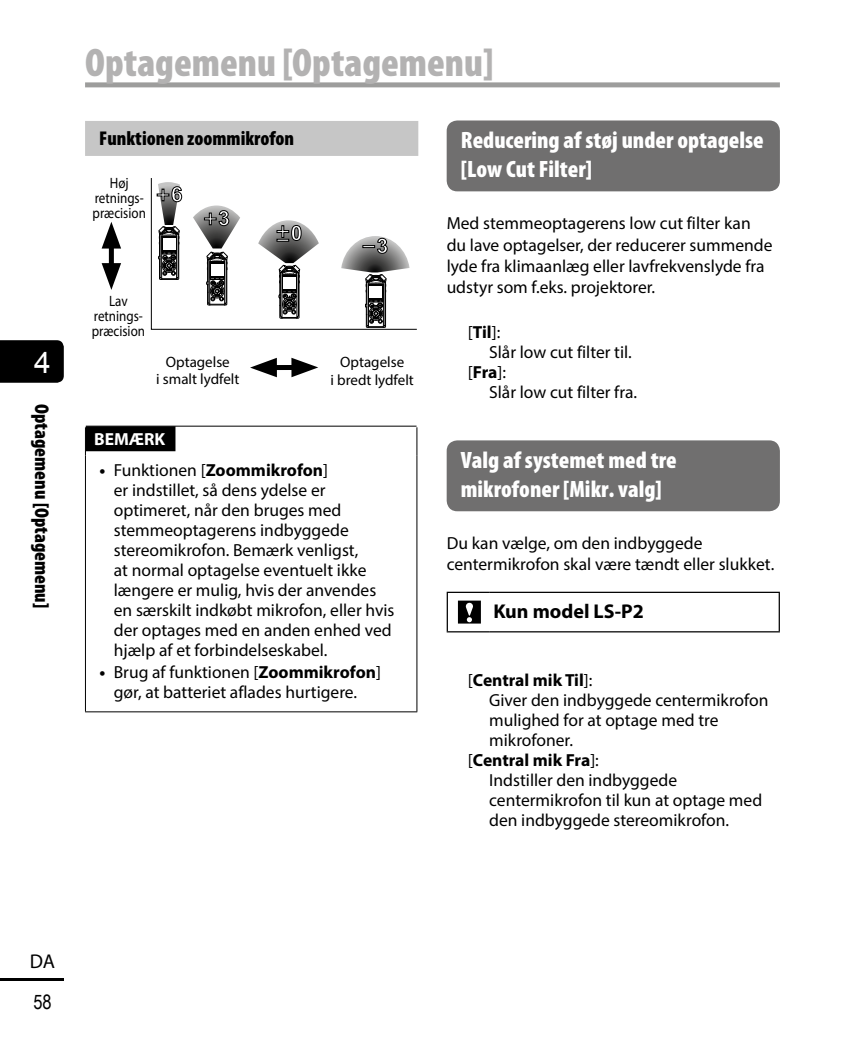
<style>
.page{position:relative;width:865px;height:1049px;background:#fff}
.page>*{position:absolute;margin:0;border:0;box-sizing:border-box;transform-origin:0 0}
.t1{font:900 condensed 40px "Myriad Pro";color:#b3b2b2}
.t2{font:30px "Arial";color:#fff}
.t3{font:900 condensed 23.75px/28.8px "Myriad Pro";color:#fff}
.t4{font:900 condensed 20px "Myriad Pro";color:#000}
.t5{font:700 20px "Myriad Pro";color:#000}
.t6{font:20px "Arial Narrow";color:#000}
.t7{font:20px "Myriad Pro";color:#000}
.t8{font:17.5px/20px "Myriad Pro";color:#000}
.t9{font:700 17.5px "Myriad Pro";color:#000}
.t10{font:700 17.5px "Myriad Pro";color:#fff}
.t11{font:15px/17.5px "Myriad Pro";color:#000;text-align:center}
.t12{font:15px/15px "Myriad Pro";color:#000;text-align:center;scale:.87 1}
.s1{font-weight:700}
.s2{font-weight:400}
</style>
<div class="page">
<div style="left:0;top:340px;width:64px;height:43px;background:#000"></div>
<hr style="left:0;top:978px;width:64px;height:3px;background:#000">
<div style="left:85px;top:82px;width:695px;height:5px;background:#9d9d9c"></div>
<div style="left:85px;top:121px;width:333px;height:35px;background:#c6c6c6"></div>
<svg style="left:150px;top:178px;width:267px;height:152px"></svg>
<svg style="left:193px;top:205px;width:47px;height:100px"></svg>
<svg style="left:258px;top:220px;width:61px;height:99px"></svg>
<svg style="left:157px;top:182px;width:25px;height:98px"></svg>
<svg style="left:341px;top:236px;width:68px;height:92px"></svg>
<div style="left:109px;top:239px;width:5px;height:34px;background:#000"></div>
<svg style="left:102px;top:222px;width:19px;height:27px"></svg>
<svg style="left:102px;top:263px;width:19px;height:27px"></svg>
<div style="left:267px;top:365px;width:34px;height:5px;background:#000"></div>
<svg style="left:291px;top:358px;width:27px;height:19px"></svg>
<svg style="left:250px;top:358px;width:27px;height:19px"></svg>
<svg style="left:85px;top:427px;width:1px;height:29px"></svg>
<svg style="left:416px;top:427px;width:1px;height:29px"></svg>
<hr style="left:85px;top:456px;width:1px;height:255px;background:#000">
<hr style="left:416px;top:456px;width:1px;height:255px;background:#000">
<hr style="left:85px;top:711px;width:332px;height:1px;background:#000">
<hr style="left:86px;top:426px;width:330px;height:1px;background:#000">
<div style="left:86px;top:426px;width:89px;height:25px;background:#000"></div>
<div style="left:446px;top:120px;width:334px;height:71px;background:#706f6f;border-radius:11px"></div>
<div style="left:446px;top:440px;width:334px;height:71px;background:#706f6f;border-radius:11px"></div>
<hr style="left:446px;top:592px;width:44px;height:1px;background:#000">
<hr style="left:446px;top:593px;width:2px;height:38px;background:#000">
<hr style="left:490px;top:592px;width:290px;height:1px;background:#000">
<hr style="left:778px;top:593px;width:2px;height:38px;background:#000">
<hr style="left:446px;top:631px;width:44px;height:1px;background:#000">
<hr style="left:490px;top:631px;width:290px;height:1px;background:#000">
<svg style="left:458px;top:601px;width:23px;height:22px"></svg>
<h2 class="t2" style="left:34px;top:343px;width:18px">4</h2>
<p class="t4" style="left:53px;top:404px;width:206px;rotate:90deg">Optagemenu [Optagemenu]</p>
<h1 class="t1" style="left:85px;top:40px;width:410px">Optagemenu [Optagemenu]</h1>
<p class="t4" style="left:99px;top:128px;width:196px">Funktionen zoommikrofon</p>
<p class="t12" style="left:93px;top:175px;width:63px">Høj retnings&shy;præcision</p>
<p class="t12" style="left:92px;top:293px;width:63px">Lav retnings&shy;præcision</p>
<p class="t11" style="left:156px;top:353px;width:85px">Optagelse<br>i smalt lydfelt</p>
<p class="t11" style="left:330px;top:353px;width:85px">Optagelse<br>i bredt lydfelt</p>
<p class="t10" style="left:94px;top:428px;width:72px">BEMÆRK</p>
<p class="t8" style="left:114px;top:460px;width:282px;text-indent:-14px"><span class="s1">•</span> Funktionen [<span class="s1">Zoommikrofon</span>]<br>er indstillet, så dens ydelse er optimeret, når den bruges med stemmeoptagerens indbyggede stereomikrofon. Bemærk venligst,<br>at normal optagelse eventuelt ikke længere er mulig, hvis der anvendes en særskilt indkøbt mikrofon, eller hvis der optages med en anden enhed ved hjælp af et forbindelseskabel.</p>
<p class="t8" style="left:100px;top:661px;width:283px;text-align:center"><span class="s1">•</span> Brug af funktionen [<span class="s1">Zoommikrofon</span>] gør, at batteriet aflades hurtigere.</p>
<h3 class="t3" style="left:461px;top:126px;width:304px">Reducering af støj under optagelse [Low Cut Filter]</h3>
<p class="t8" style="left:446px;top:212px;width:327px;line-height:21.2px">Med stemmeoptagerens low cut filter kan du lave optagelser, der reducerer summende lyde fra klimaanlæg eller lavfrekvenslyde fra udstyr som f.eks. projektorer.</p>
<p class="t8" style="left:468px;top:322px;width:34px">[<span class="s1">Til</span>]:</p>
<p class="t8" style="left:489px;top:342px;width:144px">Slår low cut filter til.</p>
<p class="t8" style="left:468px;top:362px;width:40px">[<span class="s1">Fra</span>]:</p>
<p class="t8" style="left:489px;top:382px;width:149px">Slår low cut filter fra.</p>
<h3 class="t3" style="left:461px;top:446px;width:217px">Valg af systemet med tre mikrofoner [Mikr. valg]</h3>
<p class="t8" style="left:446px;top:532px;width:329px;line-height:21.2px">Du kan vælge, om den indbyggede centermikrofon skal være tændt eller slukket.</p>
<p class="t5" style="left:493px;top:598px;width:152px">Kun model LS-P2</p>
<p class="t9" style="left:468px;top:669px;width:126px"><span class="s2">[</span>Central mik Til<span class="s2">]:</span></p>
<p class="t8" style="left:489px;top:690px;width:281px">Giver den indbyggede centermikrofon</p>
<p class="t8" style="left:489px;top:710px;width:231px">mulighed for at optage med tre</p>
<p class="t8" style="left:489px;top:730px;width:85px">mikrofoner.</p>
<p class="t9" style="left:468px;top:749px;width:132px"><span class="s2">[</span>Central mik Fra<span class="s2">]:</span></p>
<p class="t8" style="left:489px;top:770px;width:189px">Indstiller den indbyggede</p>
<p class="t8" style="left:489px;top:790px;width:274px">centermikrofon til kun at optage med</p>
<p class="t8" style="left:489px;top:810px;width:241px">den indbyggede stereomikrofon.</p>
<p class="t7" style="left:30px;top:948px;width:27px">DA</p>
<p class="t6" style="left:33px;top:988px;width:20px">58</p>
</div>
